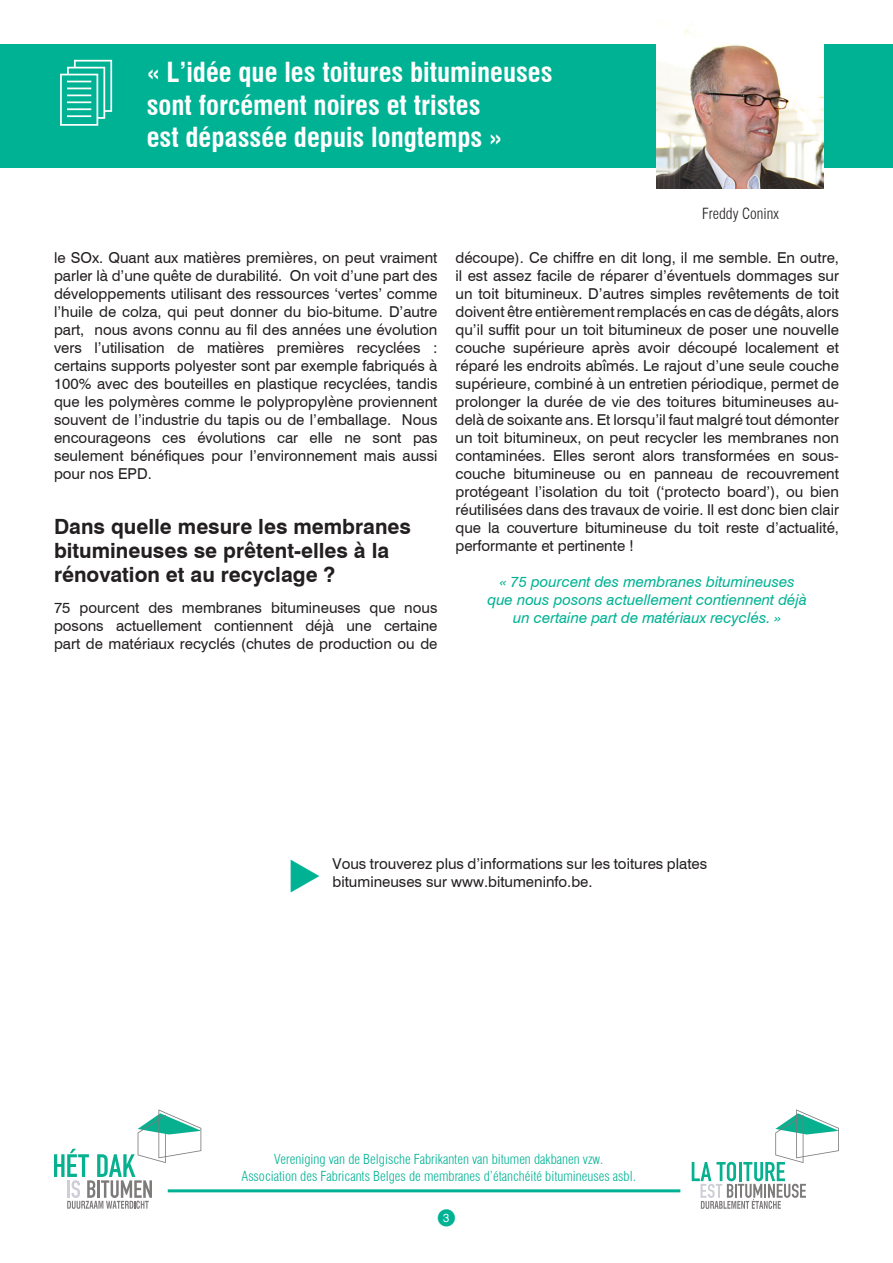
<style>
.page{position:relative;width:893px;height:1263px;background:#fff}
.page>*{position:absolute;margin:0;border:0;box-sizing:border-box;transform-origin:0 0}
.t1{font:700 condensed 27px/32.4px "Swiss 721 BT";color:#fff}
.t2{font:700 21px/24px "Swiss 721 BT";color:#231f20}
.t3{font:18px "Numerics P03";color:#00b294}
.t4{font:15px/18px "Swiss 721 BT";color:#231f20;text-align:justify}
.t5{font:italic 15px/18px "Swiss 721 BT";color:#00b294;text-align:center}
.t6{font:300 condensed 15px "Swiss 721 BT";color:#231f20}
.t7{font:300 condensed 13.5px/16.2px "Swiss 721 BT";color:#00b294;text-align:center}
.s1{color:#00b294}
</style>
<div class="page">
<svg style="left:54px;top:1109px;width:147px;height:100px"></svg>
<svg style="left:692px;top:1109px;width:147px;height:100px"></svg>
<hr style="left:168px;top:1189px;width:512px;height:3px;background:#00b294">
<div style="left:0;top:45px;width:893px;height:123px;background:#00b294"></div>
<img style="left:657px;top:29px;width:167px;height:159px">
<h1 class="t1" style="left:147px;top:56px;width:407px;text-indent:-93px">✔ « L’idée que les toitures bitumineuses sont forcément noires et tristes<br>est dépassée depuis longtemps »</h1>
<p class="t6" style="left:702px;top:204px;width:78px">Freddy Coninx</p>
<p class="t4" style="left:54px;top:249px;width:385px">le SOx. Quant aux matières premières, on peut vraiment parler là d’une quête de durabilité. On voit d’une part des développements utilisant des ressources ‘vertes’ comme l’huile de colza, qui peut donner du bio-bitume. D’autre part, nous avons connu au fil des années une évolution vers l’utilisation de matières premières recyclées : certains supports polyester sont par exemple fabriqués à 100% avec des bouteilles en plastique recyclées, tandis que les polymères comme le polypropylène proviennent souvent de l’industrie du tapis ou de l’emballage. Nous encourageons ces évolutions car elle ne sont pas seulement bénéfiques pour l’environnement mais aussi pour nos EPD.</p>
<h2 class="t2" style="left:54px;top:514px;width:358px">Dans quelle mesure les membranes bitumineuses se prêtent-elles à la rénovation et au recyclage ?</h2>
<p class="t4" style="left:54px;top:598px;width:385px">75 pourcent des membranes bitumineuses que nous posons actuellement contiennent déjà une certaine part de matériaux recyclés (chutes de production ou de</p>
<p class="t4" style="left:455px;top:249px;width:385px">découpe). Ce chiffre en dit long, il me semble. En outre, il est assez facile de réparer d’éventuels dommages sur un toit bitumineux. D’autres simples revêtements de toit doivent être entièrement remplacés en cas de dégâts, alors qu’il suffit pour un toit bitumineux de poser une nouvelle couche supérieure après avoir découpé localement et réparé les endroits abîmés. Le rajout d’une seule couche supérieure, combiné à un entretien périodique, permet de prolonger la durée de vie des toitures bitumineuses au&shy;delà de soixante ans. Et lorsqu’il faut malgré tout démonter un toit bitumineux, on peut recycler les membranes non contaminées. Elles seront alors transformées en sous&shy;couche bitumineuse ou en panneau de recouvrement protégeant l’isolation du toit (‘protecto board’), ou bien réutilisées dans des travaux de voirie. Il est donc bien clair que la couverture bitumineuse du toit reste d’actualité, performante et pertinente !</p>
<p class="t5" style="left:487px;top:573px;width:321px">« 75 pourcent des membranes bitumineuses que nous posons actuellement contiennent déjà un certaine part de matériaux recyclés. »</p>
<p class="t4" style="left:332px;top:855px;width:376px">Vous trouverez plus d’informations sur les toitures plates</p>
<p class="t4" style="left:287px;top:873px;width:307px"><span class="s1">◆</span> bitumineuses sur www.bitumeninfo.be.</p>
<p class="t7" style="left:241px;top:1151px;width:396px">Vereniging van de Belgische Fabrikanten van bitumen dakbanen vzw.<br>Association des Fabricants Belges de membranes d’étanchéité bitumineuses asbl.</p>
<p class="t3" style="left:437px;top:1209px;width:19px">E</p>
</div>
